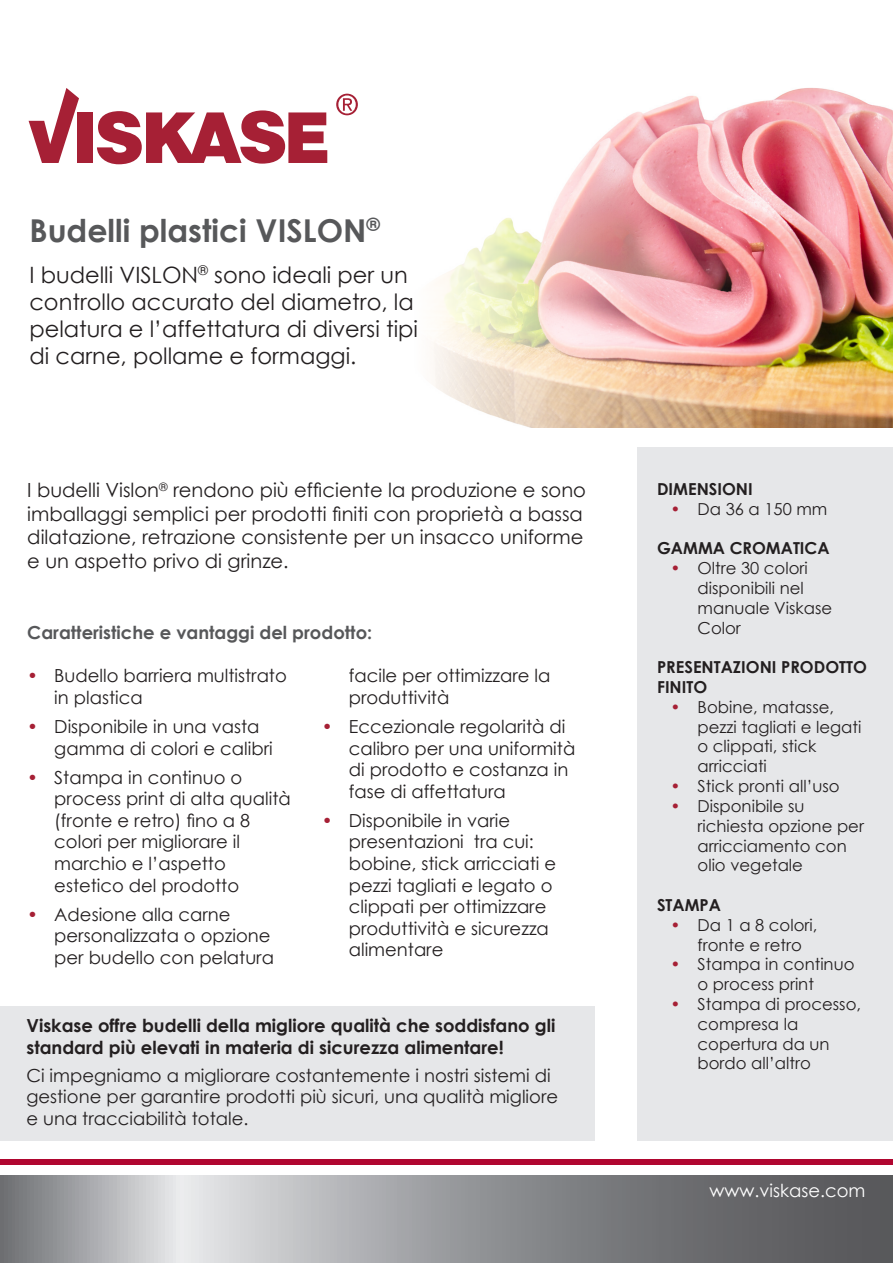
<style>
.page{position:relative;width:893px;height:1263px;background:#fff}
.page>*{position:absolute;margin:0;border:0;box-sizing:border-box;transform-origin:0 0}
.t1{font:700 31.5px "Century Gothic";color:#57585a}
.t2{font:22.5px/27px "Century Gothic";color:#231f20}
.t3{font:19.5px/23.4px "Century Gothic";color:#231f20}
.t4{font:18px/21.6px "Century Gothic";color:#231f20}
.t5{font:700 18px/21.6px "Century Gothic";color:#231f20}
.t6{font:700 18px "Century Gothic";color:#57585a}
.t7{font:18px "Century Gothic";color:#fff}
.t8{font:16.5px/19.8px "Century Gothic";color:#231f20}
.t9{font:700 16.5px/19.8px "Century Gothic";color:#231f20}
.s1{color:#a62035}
</style>
<div class="page">
<img style="left:786px;top:88px;width:107px;height:340px">
<img style="left:431px;top:92px;width:355px;height:336px">
<div style="left:637px;top:448px;width:256px;height:693px;background:#e6e7e9"></div>
<svg style="left:0;top:1175px;width:893px;height:88px"></svg>
<div style="left:0;top:1159px;width:893px;height:5px;background:#b00630"></div>
<div style="left:77px;top:112px;width:15px;height:51px;background:#a62035"></div>
<svg style="left:29px;top:88px;width:50px;height:75px"></svg>
<svg style="left:336px;top:94px;width:22px;height:21px"></svg>
<svg style="left:97px;top:110px;width:230px;height:54px"></svg>
<div style="left:0;top:1006px;width:595px;height:135px;background:#e6e7e9"></div>
<svg style="left:870px;top:1236px;width:8px;height:27px"></svg>
<p class="t1" style="left:29px;top:207px;width:352px">Budelli plastici VISLON<sup>®</sup></p>
<p class="t2" style="left:29px;top:261px;width:390px">I budelli VISLON<sup>®</sup> sono ideali per un controllo accurato del diametro, la pelatura e l’affettatura di diversi tipi di carne, pollame e formaggi.</p>
<p class="t3" style="left:27px;top:478px;width:560px">I budelli Vislon<sup>®</sup> rendono più efficiente la produzione e sono imballaggi semplici per prodotti finiti con proprietà a bassa dilatazione, retrazione consistente per un insacco uniforme e un aspetto privo di grinze.</p>
<p class="t6" style="left:27px;top:619px;width:346px">Caratteristiche e vantaggi del prodotto:</p>
<p class="t4" style="left:54px;top:665px;width:234px;text-indent:-27px"><span class="s1">•</span> Budello barriera multistrato in plastica</p>
<p class="t4" style="left:54px;top:715px;width:220px;text-indent:-27px"><span class="s1">•</span> Disponibile in una vasta gamma di colori e calibri</p>
<p class="t4" style="left:54px;top:766px;width:238px;text-indent:-27px"><span class="s1">•</span> Stampa in continuo o process print di alta qualità (fronte e retro) fino a 8 colori per migliorare il marchio e l’aspetto estetico del prodotto</p>
<p class="t4" style="left:54px;top:903px;width:221px;text-indent:-27px"><span class="s1">•</span> Adesione alla carne personalizzata o opzione per budello con pelatura</p>
<p class="t4" style="left:349px;top:665px;width:203px">facile per ottimizzare la produttività</p>
<p class="t4" style="left:349px;top:715px;width:228px;text-indent:-27px"><span class="s1">•</span> Eccezionale regolarità di calibro per una uniformità di prodotto e costanza in fase di affettatura</p>
<p class="t4" style="left:349px;top:809px;width:209px;text-indent:-27px"><span class="s1">•</span> Disponibile in varie presentazioni tra cui: bobine, stick arricciati e pezzi tagliati e legato o clippati per ottimizzare produttività e sicurezza alimentare</p>
<p class="t5" style="left:26px;top:1014px;width:530px">Viskase offre budelli della migliore qualità che soddisfano gli standard più elevati in materia di sicurezza alimentare!</p>
<p class="t4" style="left:26px;top:1064px;width:533px">Ci impegniamo a migliorare costantemente i nostri sistemi di gestione per garantire prodotti più sicuri, una qualità migliore e una tracciabilità totale.</p>
<p class="t9" style="left:657px;top:478px;width:97px">DIMENSIONI</p>
<p class="t8" style="left:670px;top:499px;width:158px"><span class="s1">•</span> Da 36 a 150 mm</p>
<p class="t9" style="left:657px;top:538px;width:174px">GAMMA CROMATICA</p>
<p class="t8" style="left:697px;top:558px;width:136px;text-indent:-27px"><span class="s1">•</span> Oltre 30 colori disponibili nel manuale Viskase<br>Color</p>
<p class="t9" style="left:657px;top:657px;width:211px">PRESENTAZIONI PRODOTTO<br>FINITO</p>
<p class="t8" style="left:697px;top:697px;width:165px;text-indent:-27px"><span class="s1">•</span> Bobine, matasse, pezzi tagliati e legati o clippati, stick arricciati</p>
<p class="t8" style="left:670px;top:776px;width:171px"><span class="s1">•</span> Stick pronti all’uso</p>
<p class="t8" style="left:697px;top:796px;width:168px;text-indent:-27px"><span class="s1">•</span> Disponibile su richiesta opzione per arricciamento con olio vegetale</p>
<p class="t9" style="left:657px;top:894px;width:66px">STAMPA</p>
<p class="t8" style="left:697px;top:914px;width:121px;text-indent:-27px"><span class="s1">•</span> Da 1 a 8 colori, fronte e retro</p>
<p class="t8" style="left:697px;top:954px;width:158px;text-indent:-27px"><span class="s1">•</span> Stampa in continuo o process print</p>
<p class="t8" style="left:697px;top:994px;width:165px;text-indent:-27px"><span class="s1">•</span> Stampa di processo, compresa la copertura da un bordo all’altro</p>
<p class="t7" style="left:710px;top:1178px;width:157px">www.viskase.com</p>
</div>
